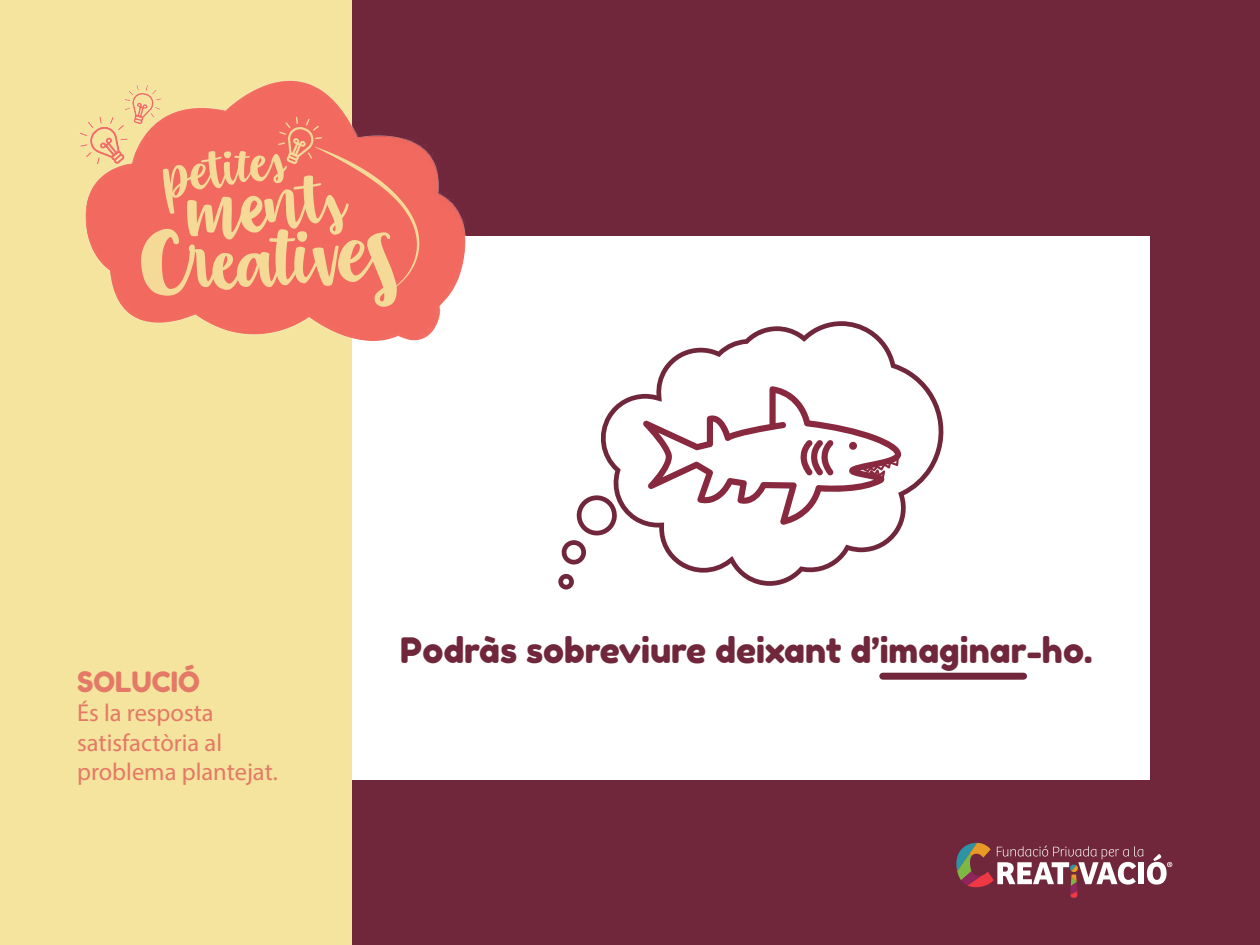
<style>
.page{position:relative;width:1260px;height:945px;background:#70273c}
.page>*{position:absolute;margin:0;border:0;box-sizing:border-box;transform-origin:0 0}
.t1{font:35px "Fredoka One";color:#70273c}
.t2{font:28px "Fredoka One";color:#e37966}
.t3{font:24.5px/29.4px "Myriad Pro";color:#e37966}
</style>
<div class="page">
<svg style="left:956px;top:843px;width:216px;height:55px"></svg>
<div style="left:326px;top:236px;width:824px;height:544px;background:#fff"></div>
<div style="left:0;top:0;width:352px;height:945px;background:#f4e49d"></div>
<img style="left:79px;top:80px;width:387px;height:261px">
<div style="left:883px;top:673px;width:141px;height:7px;background:#70273c"></div>
<svg style="left:561px;top:495px;width:35px;height:70px"></svg>
<svg style="left:558px;top:574px;width:16px;height:16px"></svg>
<svg style="left:596px;top:321px;width:348px;height:265px"></svg>
<svg style="left:643px;top:386px;width:258px;height:139px"></svg>
<p class="t2" style="left:77px;top:665px;width:124px">SOLUCIÓ</p>
<p class="t3" style="left:77px;top:698px;width:202px">És la resposta satisfactòria al problema plantejat.</p>
<h1 class="t1" style="left:400px;top:629px;width:694px">Podràs sobreviure deixant d’imaginar-ho.</h1>
</div>
